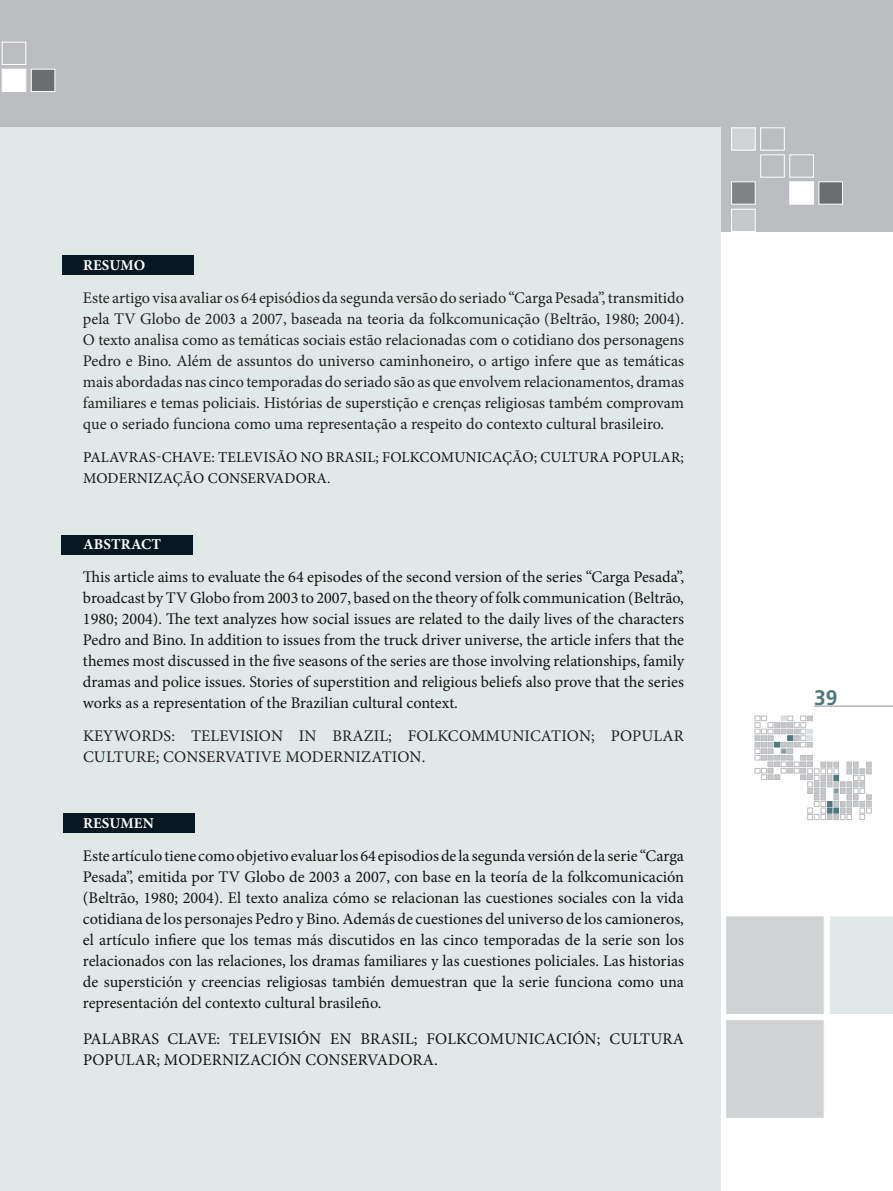
<style>
.page{position:relative;width:893px;height:1191px;background:#fff}
.page>*{position:absolute;margin:0;border:0;box-sizing:border-box;transform-origin:0 0}
.t1{font:700 21px "Frutiger";color:#4f777e}
.t2{font:16.2px/21px "Minion Pro";color:#141313;text-align:justify}
.t3{font:16.2px/21px "Minion Pro";color:#231f20;text-align:justify}
.t4{font:15px "Minion Pro";letter-spacing:.01em;color:#141313}
.t5{font:700 15px "Minion Pro";letter-spacing:.01em;color:#fff}
</style>
<div class="page">
<svg style="left:755px;top:716px;width:116px;height:103px"></svg>
<hr style="left:814px;top:706px;width:79px;height:1px;background:#b2b3b7">
<div style="left:0;top:0;width:893px;height:232px;background:#bcbdc0"></div>
<div style="left:725px;top:915px;width:100px;height:100px;background:#d1d2d4;border:1px solid #fff"></div>
<div style="left:830px;top:916px;width:63px;height:98px;background:#e0e8e8"></div>
<div style="left:731px;top:182px;width:24px;height:22px;background:#808285"></div>
<div style="left:790px;top:182px;width:24px;height:22px;background:#fff"></div>
<div style="left:819px;top:182px;width:24px;height:22px;background:#6c6d70"></div>
<div style="left:760px;top:155px;width:24px;height:22px;border:1px solid #fff"></div>
<div style="left:790px;top:155px;width:24px;height:22px;border:1px solid #fff"></div>
<div style="left:731px;top:128px;width:24px;height:22px;background:#d1d2d4;border:1px solid #fff"></div>
<div style="left:760px;top:128px;width:24px;height:22px;border:1px solid #fff"></div>
<div style="left:731px;top:209px;width:24px;height:23px;background:#c7c8ca;border:1px solid #fff"></div>
<div style="left:2px;top:69px;width:24px;height:23px;background:#fff"></div>
<div style="left:31px;top:69px;width:24px;height:23px;background:#6c6d70;border:1px solid #fff"></div>
<div style="left:2px;top:42px;width:24px;height:23px;border:1px solid #fff"></div>
<div style="left:725px;top:1019px;width:100px;height:99px;background:#d1d2d4;border:1px solid #fff"></div>
<div style="left:0;top:128px;width:721px;height:1063px;background:#e0e8e8"></div>
<div style="left:62px;top:535px;width:131px;height:20px;background:#071822"></div>
<div style="left:64px;top:813px;width:131px;height:20px;background:#071822"></div>
<div style="left:62px;top:255px;width:131px;height:20px;background:#071822"></div>
<p class="t5" style="left:83px;top:255px;width:64px">RESUMO</p>
<p class="t3" style="left:83px;top:287px;width:603px">Este artigo visa avaliar os 64 episódios da segunda versão do seriado “Carga Pesada”, transmitido pela TV Globo de 2003 a 2007, baseada na teoria da folkcomunicação (Beltrão, 1980; 2004).<br>O texto analisa como as temáticas sociais estão relacionadas com o cotidiano dos personagens Pedro e Bino. Além de assuntos do universo caminhoneiro, o artigo infere que as temáticas mais abordadas nas cinco temporadas do seriado são as que envolvem relacionamentos, dramas familiares e temas policiais. Histórias de superstição e crenças religiosas também comprovam que o seriado funciona como uma representação a respeito do contexto cultural brasileiro.</p>
<p class="t4" style="left:83px;top:447px;width:18px">Palavras</p>
<p class="t4" style="left:156px;top:447px;width:17px">-chave</p>
<p class="t4" style="left:211px;top:447px;width:26px">: Televisão</p>
<p class="t4" style="left:301px;top:447px;width:44px">no Brasil</p>
<p class="t4" style="left:376px;top:447px;width:26px">; Folkcomunicação</p>
<p class="t4" style="left:534px;top:447px;width:28px">; Cultura</p>
<p class="t4" style="left:613px;top:447px;width:11px">popular</p>
<p class="t4" style="left:681px;top:447px;width:5px">;</p>
<p class="t4" style="left:83px;top:468px;width:24px">Moderni</p>
<p class="t4" style="left:153px;top:468px;width:21px">zação</p>
<p class="t4" style="left:208px;top:468px;width:11px">conservadora</p>
<p class="t4" style="left:327px;top:468px;width:5px">.</p>
<p class="t5" style="left:83px;top:534px;width:80px">ABSTRACT</p>
<p class="t2" style="left:83px;top:566px;width:603px">This article aims to evaluate the 64 episodes of the second version of the series “Carga Pesada”, broadcast by TV Globo from 2003 to 2007, based on the theory of folk communication (Beltrão, 1980; 2004). The text analyzes how social issues are related to the daily lives of the characters Pedro and Bino. In addition to issues from the truck driver universe, the article infers that the themes most discussed in the five seasons of the series are those involving relationships, family dramas and police issues. Stories of superstition and religious beliefs also prove that the series works as a representation of the Brazilian cultural context.</p>
<p class="t3" style="left:83px;top:725px;width:23px">Keywords</p>
<p class="t3" style="left:171px;top:725px;width:40px">: Television</p>
<p class="t3" style="left:299px;top:725px;width:10px">in</p>
<p class="t3" style="left:332px;top:725px;width:20px">Brazil</p>
<p class="t3" style="left:388px;top:725px;width:41px">; Folkcommunication</p>
<p class="t3" style="left:591px;top:725px;width:41px">; Popular</p>
<p class="t3" style="left:83px;top:746px;width:12px">culture</p>
<p class="t3" style="left:156px;top:746px;width:30px">; Conservative</p>
<p class="t3" style="left:285px;top:746px;width:12px">modernization</p>
<p class="t3" style="left:422px;top:746px;width:5px">.</p>
<p class="t5" style="left:83px;top:813px;width:72px">RESUMEN</p>
<p class="t2" style="left:83px;top:845px;width:603px">Este artículo tiene como objetivo evaluar los 64 episodios de la segunda versión de la serie “Carga Pesada”, emitida por TV Globo de 2003 a 2007, con base en la teoría de la folkcomunicación (Beltrão, 1980; 2004). El texto analiza cómo se relacionan las cuestiones sociales con la vida cotidiana de los personajes Pedro y Bino. Además de cuestiones del universo de los camioneros, el artículo infiere que los temas más discutidos en las cinco temporadas de la serie son los relacionados con las relaciones, los dramas familiares y las cuestiones policiales. Las historias de superstición y creencias religiosas también demuestran que la serie funciona como una representación del contexto cultural brasileño.</p>
<p class="t2" style="left:83px;top:1028px;width:19px">Palabras</p>
<p class="t2" style="left:168px;top:1028px;width:11px">clave</p>
<p class="t2" style="left:217px;top:1028px;width:33px">: Televisión</p>
<p class="t2" style="left:330px;top:1028px;width:50px">en Brasil</p>
<p class="t2" style="left:414px;top:1028px;width:25px">; folkcomunicación</p>
<p class="t2" style="left:597px;top:1028px;width:35px">; Cultura</p>
<p class="t2" style="left:83px;top:1049px;width:12px">popular</p>
<p class="t2" style="left:156px;top:1049px;width:34px">; Modernización</p>
<p class="t2" style="left:305px;top:1049px;width:12px">conservadora</p>
<p class="t2" style="left:434px;top:1049px;width:5px">.</p>
<p class="t1" style="left:814px;top:685px;width:25px">39</p>
</div>
